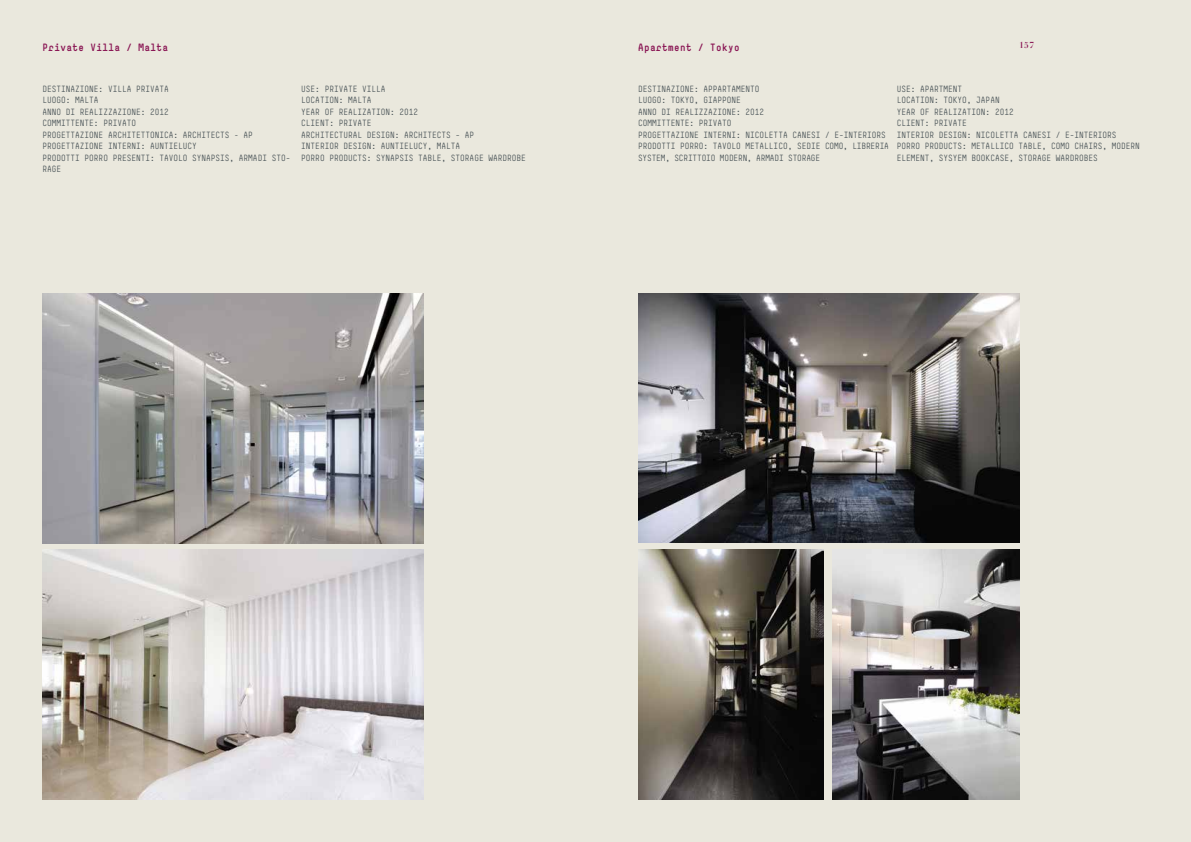
<style>
.page{position:relative;width:1191px;height:842px;background:#eae8dd}
.page>*{position:absolute;margin:0;border:0;box-sizing:border-box;transform-origin:0 0}
.t1{font:700 10px "Simple";letter-spacing:.05em;color:#8a1654}
.t2{font:8.5px/11.5px "Simple";color:#495357}
.t3{font:700 8.5px "Simple";letter-spacing:.05em;color:#8a1654}
.t4{font:700 8.5px "Didot LT";color:#8a1654}
</style>
<div class="page">
<img style="left:43px;top:294px;width:380px;height:249px">
<img style="left:43px;top:550px;width:380px;height:249px">
<img style="left:638px;top:293px;width:381px;height:250px">
<img style="left:638px;top:550px;width:185px;height:249px">
<img style="left:832px;top:550px;width:187px;height:249px">
<p class="t1" style="left:638px;top:41px;width:103px">Apartment / Tokyo</p>
<p class="t4" style="left:1019px;top:40px;width:17px">157</p>
<p class="t2" style="left:638px;top:83px;width:252px">DESTINAZIONE: APPARTAMENTO<br>LUOGO: TOKYO, GIAPPONE<br>ANNO DI REALIZZAZIONE: 2012<br>COMMITTENTE: PRIVATO<br>PROGETTAZIONE INTERNI: NICOLETTA CANESI / E-INTERIORS PRODOTTI PORRO: TAVOLO METALLICO, SEDIE COMO, LIBRERIA SYSTEM, SCRITTOIO MODERN, ARMADI STORAGE</p>
<p class="t2" style="left:896px;top:83px;width:245px">USE: APARTMENT<br>LOCATION: TOKYO, JAPAN<br>YEAR OF REALIZATION: 2012<br>CLIENT: PRIVATE<br>INTERIOR DESIGN: NICOLETTA CANESI / E-INTERIORS PORRO PRODUCTS: METALLICO TABLE, COMO CHAIRS, MODERN ELEMENT, SYSYEM BOOKCASE, STORAGE WARDROBES</p>
<p class="t3" style="left:43px;top:41px;width:47px">Titoletto</p>
<p class="t1" style="left:43px;top:41px;width:127px">Private Villa / Malta</p>
<p class="t3" style="left:638px;top:41px;width:47px">Titoletto</p>
<p class="t2" style="left:43px;top:83px;width:249px">DESTINAZIONE: VILLA PRIVATA<br>LUOGO: MALTA<br>ANNO DI REALIZZAZIONE: 2012<br>COMMITTENTE: PRIVATO<br>PROGETTAZIONE ARCHITETTONICA: ARCHITECTS – AP<br>PROGETTAZIONE INTERNI: AUNTIELUCY<br>PRODOTTI PORRO PRESENTI: TAVOLO SYNAPSIS, ARMADI STO-<br>RAGE</p>
<p class="t2" style="left:301px;top:83px;width:226px">USE: PRIVATE VILLA<br>LOCATION: MALTA<br>YEAR OF REALIZATION: 2012<br>CLIENT: PRIVATE<br>ARCHITECTURAL DESIGN: ARCHITECTS - AP<br>INTERIOR DESIGN: AUNTIELUCY, MALTA<br>PORRO PRODUCTS: SYNAPSIS TABLE, STORAGE WARDROBE</p>
</div>
